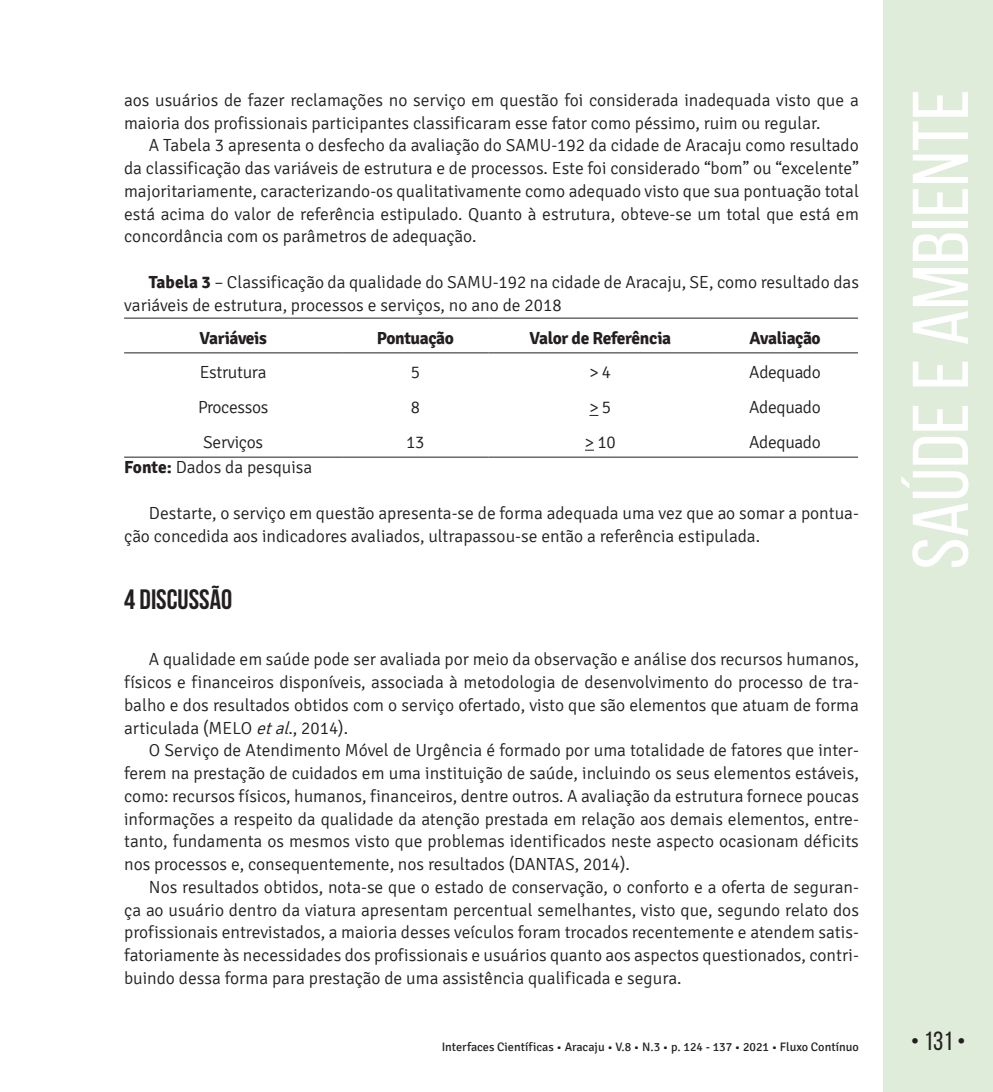
<style>
.page{position:relative;width:993px;height:1092px;background:#fff}
.page>*{position:absolute;margin:0;border:0;box-sizing:border-box;transform-origin:0 0}
.t1{font:78.75px "Bebas Neue";color:#fff;scale:1.09 1}
.t2{font:700 28px "Bebas Neue";color:#231f20}
.t3{font:26.25px "Bebas Neue";color:#231f20}
.t4{font:300 17.5px/22.8px "Signika";color:#231f20;text-align:justify}
.t5{font:300 17.5px "Signika";letter-spacing:-.02em;color:#231f20}
.t6{font:700 17.5px "Signika";letter-spacing:-.02em;color:#231f20}
.t7{font:12.25px "Signika";color:#231f20}
.s1{font-weight:700}
.s2{font-style:italic}
</style>
<div class="page">
<div style="left:883px;top:0;width:109px;height:1091px;background:#deecd9"></div>
<hr style="left:124px;top:317px;width:218px;height:1px;background:#231f20">
<hr style="left:342px;top:317px;width:146px;height:1px;background:#231f20">
<hr style="left:488px;top:317px;width:223px;height:1px;background:#231f20">
<hr style="left:711px;top:317px;width:146px;height:1px;background:#231f20">
<hr style="left:124px;top:352px;width:218px;height:1px;background:#231f20">
<hr style="left:342px;top:352px;width:146px;height:1px;background:#231f20">
<hr style="left:488px;top:352px;width:223px;height:1px;background:#231f20">
<hr style="left:711px;top:352px;width:146px;height:1px;background:#231f20">
<hr style="left:124px;top:456px;width:218px;height:1px;background:#231f20">
<hr style="left:342px;top:456px;width:146px;height:1px;background:#231f20">
<hr style="left:488px;top:456px;width:223px;height:1px;background:#231f20">
<hr style="left:711px;top:456px;width:146px;height:1px;background:#231f20">
<p class="t4" style="left:124px;top:89px;width:736px">aos usuários de fazer reclamações no serviço em questão foi considerada inadequada visto que a maioria dos profissionais participantes classificaram esse fator como péssimo, ruim ou regular.</p>
<p class="t4" style="left:124px;top:134px;width:736px;text-indent:25px">A Tabela 3 apresenta o desfecho da avaliação do SAMU-192 da cidade de Aracaju como resultado da classificação das variáveis de estrutura e de processos. Este foi considerado “bom” ou “excelente” majoritariamente, caracterizando-os qualitativamente como adequado visto que sua pontuação total está acima do valor de referência estipulado. Quanto à estrutura, obteve-se um total que está em concordância com os parâmetros de adequação.</p>
<p class="t4" style="left:124px;top:271px;width:736px;text-indent:25px"><span class="s1">Tabela 3</span> – Classificação da qualidade do SAMU-192 na cidade de Aracaju, SE, como resultado das variáveis de estrutura, processos e serviços, no ano de 2018</p>
<p class="t6" style="left:199px;top:327px;width:69px">Variáveis</p>
<p class="t6" style="left:377px;top:327px;width:79px">Pontuação</p>
<p class="t6" style="left:529px;top:327px;width:143px">Valor de Referência</p>
<p class="t6" style="left:749px;top:327px;width:73px">Avaliação</p>
<p class="t5" style="left:200px;top:363px;width:68px">Estrutura</p>
<p class="t4" style="left:410px;top:361px;width:11px">5</p>
<p class="t4" style="left:589px;top:361px;width:23px">&gt; 4</p>
<p class="t5" style="left:749px;top:363px;width:73px">Adequado</p>
<p class="t5" style="left:198px;top:398px;width:72px">Processos</p>
<p class="t4" style="left:410px;top:396px;width:11px">8</p>
<p class="t4" style="left:589px;top:396px;width:23px">&gt; 5</p>
<p class="t5" style="left:749px;top:398px;width:73px">Adequado</p>
<p class="t5" style="left:203px;top:432px;width:61px">Serviços</p>
<p class="t4" style="left:406px;top:431px;width:20px">13</p>
<p class="t4" style="left:584px;top:431px;width:32px">&gt; 10</p>
<p class="t5" style="left:749px;top:432px;width:73px">Adequado</p>
<p class="t4" style="left:124px;top:456px;width:189px"><span class="s1">Fonte:</span> Dados da pesquisa</p>
<p class="t4" style="left:124px;top:502px;width:736px;text-indent:25px">Destarte, o serviço em questão apresenta-se de forma adequada uma vez que ao somar a pontua&shy;ção concedida aos indicadores avaliados, ultrapassou-se então a referência estipulada.</p>
<h2 class="t2" style="left:124px;top:583px;width:110px">4 DISCUSSÃO</h2>
<p class="t4" style="left:124px;top:648px;width:736px;text-indent:25px">A qualidade em saúde pode ser avaliada por meio da observação e análise dos recursos humanos, físicos e financeiros disponíveis, associada à metodologia de desenvolvimento do processo de tra&shy;balho e dos resultados obtidos com o serviço ofertado, visto que são elementos que atuam de forma articulada (MELO <span class="s2">etal</span>., 2014).</p>
<p class="t4" style="left:124px;top:739px;width:736px;text-indent:25px">O Serviço de Atendimento Móvel de Urgência é formado por uma totalidade de fatores que inter&shy;ferem na prestação de cuidados em uma instituição de saúde, incluindo os seus elementos estáveis, como: recursos físicos, humanos, financeiros, dentre outros. A avaliação da estrutura fornece poucas informações a respeito da qualidade da atenção prestada em relação aos demais elementos, entre&shy;tanto, fundamenta os mesmos visto que problemas identificados neste aspecto ocasionam déficits nos processos e, consequentemente, nos resultados (DANTAS, 2014).</p>
<p class="t4" style="left:124px;top:875px;width:736px;text-indent:25px">Nos resultados obtidos, nota-se que o estado de conservação, o conforto e a oferta de seguran&shy;ça ao usuário dentro da viatura apresentam percentual semelhantes, visto que, segundo relato dos profissionais entrevistados, a maioria desses veículos foram trocados recentemente e atendem satis&shy;fatoriamente às necessidades dos profissionais e usuários quanto aos aspectos questionados, contri&shy;buindo dessa forma para prestação de uma assistência qualificada e segura.</p>
<h1 class="t1" style="left:897px;top:569px;width:442px;rotate:-90deg">Saúde e Ambiente</h1>
<p class="t7" style="left:441px;top:1040px;width:418px">Interfaces Científicas • Aracaju • V.8 • N.3 • p. 124 - 137 • 2021 • Fluxo Contínuo</p>
<h3 class="t3" style="left:910px;top:1026px;width:56px">• 131 •</h3>
</div>
